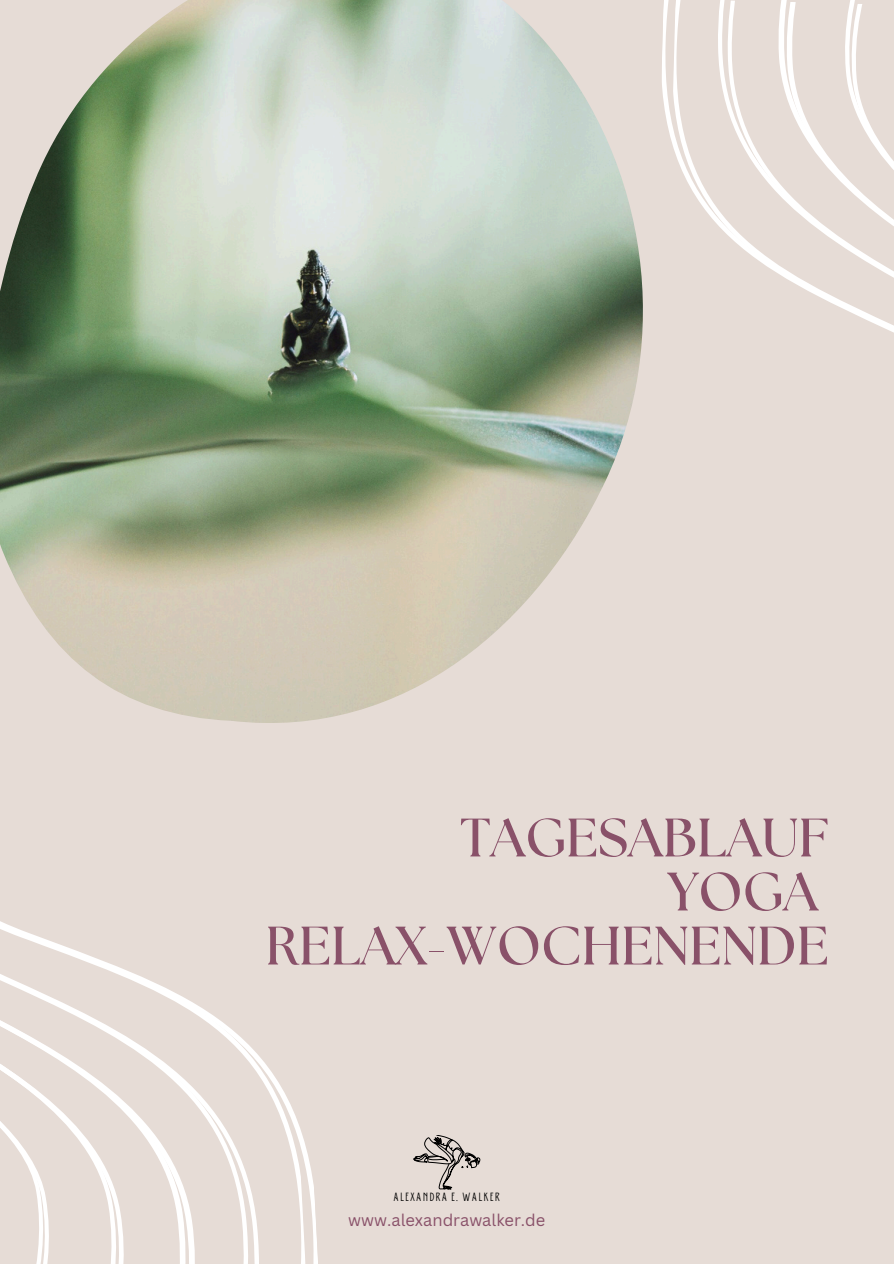
<style>
.page{position:relative;width:894px;height:1264px;background:#fff}
.page>*{position:absolute;margin:0;border:0;box-sizing:border-box;transform-origin:0 0}
.t1{font:700 54px/54px "The Seasons";color:#895169;text-align:right}
.t2{font:16.5px "Canva Sans";color:#895169}
.t3{font:11.85px "Donau Uppercase Neue";letter-spacing:.1em;color:#000}
</style>
<div class="page">
<div style="left:0;top:0;width:893px;height:1263px;background:#e6dcd6"></div>
<img style="left:0;top:0;width:642px;height:723px">
<svg style="left:664px;top:0;width:46px;height:216px"></svg>
<svg style="left:710px;top:0;width:58px;height:267px"></svg>
<svg style="left:768px;top:0;width:59px;height:301px"></svg>
<svg style="left:827px;top:0;width:66px;height:332px"></svg>
<svg style="left:281px;top:1087px;width:25px;height:176px"></svg>
<svg style="left:218px;top:1019px;width:63px;height:244px"></svg>
<svg style="left:146px;top:979px;width:72px;height:284px"></svg>
<svg style="left:0;top:921px;width:146px;height:342px"></svg>
<svg style="left:0;top:947px;width:76px;height:316px"></svg>
<svg style="left:413px;top:1135px;width:67px;height:54px"></svg>
<p class="t1" style="left:265px;top:813px;width:564px">TAGESABLAUF<br>YOGA<br>RELAX-WOCHENENDE</p>
<p class="t3" style="left:393px;top:1189px;width:108px">ALEXANDRA E. WALKER</p>
<p class="t2" style="left:348px;top:1208px;width:198px">www.alexandrawalker.de</p>
</div>
